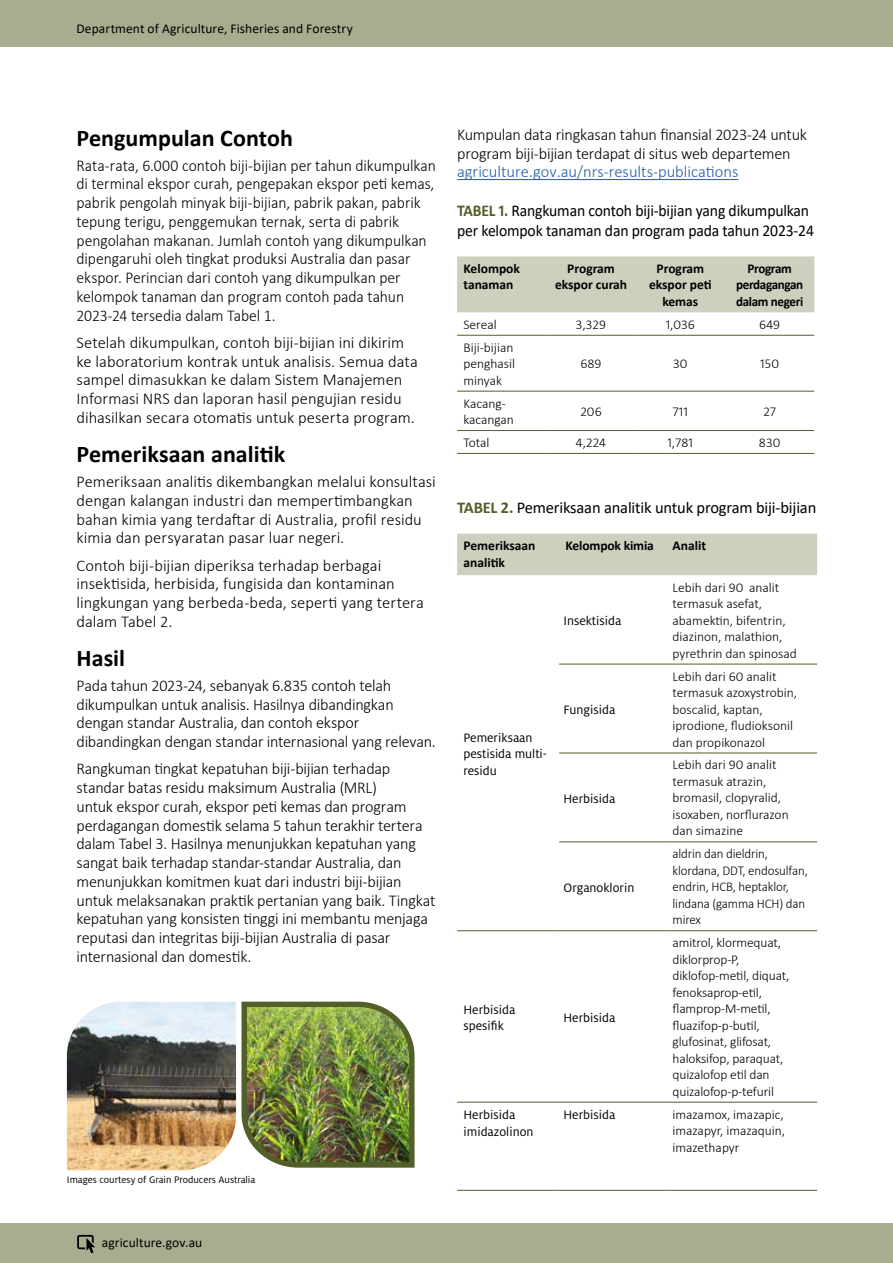
<style>
.page{position:relative;width:893px;height:1263px;background:#fff}
.page>*{position:absolute;margin:0;border:0;box-sizing:border-box;transform-origin:0 0}
.t1{font:700 24px "Calibri";color:#000}
.t2{font:300 16.5px/18.8px "Calibri";letter-spacing:-.005em;color:#000}
.t3{font:300 16.5px/18.8px "Calibri";letter-spacing:-.005em;color:#000;scale:.95 1}
.t4{font:16.5px/19.5px "Calibri";letter-spacing:-.01em;color:#000;scale:.95 1}
.t5{font:16.5px "Calibri";letter-spacing:-.01em;color:#000}
.t6{font:300 16.5px "Calibri";color:#215e9e}
.t7{font:300 13.5px/16.5px "Calibri";color:#000}
.t8{font:13.5px/16.5px "Milo Pro";color:#000}
.t9{font:700 13.5px/16.5px "Calibri";color:#000}
.t10{font:300 13.5px/16.5px "Calibri";color:#000;scale:.96 1}
.t11{font:13.5px "Calibri";letter-spacing:.005em;color:#000}
.t12{font:700 13.5px/16.5px "Calibri";letter-spacing:-.025em;color:#000;text-align:center}
.t13{font:10.5px "Milo Pro";color:#000}
.s1{font-weight:700;color:#525f29}
</style>
<div class="page">
<hr style="left:457px;top:179px;width:281px;height:1px;background:#215e9e">
<div style="left:457px;top:256px;width:357px;height:56px;background:#cfcfbe"></div>
<hr style="left:457px;top:335px;width:89px;height:1px;background:#525f29">
<hr style="left:546px;top:335px;width:90px;height:1px;background:#525f29">
<hr style="left:636px;top:335px;width:89px;height:1px;background:#525f29">
<hr style="left:725px;top:335px;width:89px;height:1px;background:#525f29">
<hr style="left:457px;top:391px;width:89px;height:1px;background:#525f29">
<hr style="left:546px;top:391px;width:90px;height:1px;background:#525f29">
<hr style="left:636px;top:391px;width:89px;height:1px;background:#525f29">
<hr style="left:725px;top:391px;width:89px;height:1px;background:#525f29">
<hr style="left:457px;top:453px;width:89px;height:1px;background:#525f29">
<hr style="left:546px;top:453px;width:90px;height:1px;background:#525f29">
<hr style="left:636px;top:453px;width:89px;height:1px;background:#525f29">
<hr style="left:725px;top:453px;width:89px;height:1px;background:#525f29">
<hr style="left:457px;top:430px;width:89px;height:1px;background:#525f29">
<hr style="left:546px;top:430px;width:90px;height:1px;background:#525f29">
<hr style="left:636px;top:430px;width:89px;height:1px;background:#525f29">
<hr style="left:725px;top:430px;width:89px;height:1px;background:#525f29">
<div style="left:457px;top:534px;width:360px;height:41px;background:#cfcfbe"></div>
<hr style="left:559px;top:664px;width:107px;height:1px;background:#525f29">
<hr style="left:666px;top:664px;width:151px;height:1px;background:#525f29">
<hr style="left:559px;top:753px;width:107px;height:1px;background:#525f29">
<hr style="left:666px;top:753px;width:151px;height:1px;background:#525f29">
<hr style="left:559px;top:842px;width:107px;height:1px;background:#525f29">
<hr style="left:666px;top:842px;width:151px;height:1px;background:#525f29">
<hr style="left:457px;top:930px;width:102px;height:1px;background:#525f29">
<hr style="left:559px;top:930px;width:107px;height:1px;background:#525f29">
<hr style="left:666px;top:930px;width:151px;height:1px;background:#525f29">
<hr style="left:457px;top:1190px;width:102px;height:1px;background:#525f29">
<hr style="left:559px;top:1190px;width:107px;height:1px;background:#525f29">
<hr style="left:666px;top:1190px;width:151px;height:1px;background:#525f29">
<hr style="left:457px;top:1102px;width:102px;height:1px;background:#525f29">
<hr style="left:559px;top:1102px;width:107px;height:1px;background:#525f29">
<hr style="left:666px;top:1102px;width:151px;height:1px;background:#525f29">
<div style="left:0;top:1223px;width:893px;height:40px;background:#aaac8f"></div>
<div style="left:0;top:0;width:893px;height:47px;background:#aaac8f"></div>
<svg style="left:77px;top:1235px;width:18px;height:18px"></svg>
<img style="left:67px;top:1002px;width:169px;height:168px">
<img style="left:241px;top:1001px;width:174px;height:167px">
<p class="t11" style="left:76px;top:19px;width:278px">Department of Agriculture, Fisheries and Forestry</p>
<h1 class="t1" style="left:77px;top:121px;width:218px">Pengumpulan Contoh</h1>
<p class="t3" style="left:77px;top:156px;width:380px">Rata-rata, 6.000 contoh biji-bijian per tahun dikumpulkan di terminal ekspor curah, pengepakan ekspor peti kemas, pabrik pengolah minyak biji-bijian, pabrik pakan, pabrik tepung terigu, penggemukan ternak, serta di pabrik pengolahan makanan. Jumlah contoh yang dikumpulkan dipengaruhi oleh tingkat produksi Australia dan pasar ekspor. Perincian dari contoh yang dikumpulkan per kelompok tanaman dan program contoh pada tahun 2023-24 tersedia dalam Tabel 1.</p>
<p class="t2" style="left:77px;top:333px;width:343px">Setelah dikumpulkan, contoh biji-bijian ini dikirim ke laboratorium kontrak untuk analisis. Semua data sampel dimasukkan ke dalam Sistem Manajemen Informasi NRS dan laporan hasil pengujian residu dihasilkan secara otomatis untuk peserta program.</p>
<h1 class="t1" style="left:77px;top:437px;width:210px">Pemeriksaan analitik</h1>
<p class="t2" style="left:77px;top:472px;width:361px">Pemeriksaan analitis dikembangkan melalui konsultasi dengan kalangan industri dan mempertimbangkan bahan kimia yang terdaftar di Australia, profil residu kimia dan persyaratan pasar luar negeri.</p>
<p class="t2" style="left:77px;top:555px;width:349px">Contoh biji-bijian diperiksa terhadap berbagai insektisida, herbisida, fungisida dan kontaminan lingkungan yang berbeda-beda, seperti yang tertera dalam Tabel 2.</p>
<h1 class="t1" style="left:77px;top:641px;width:50px">Hasil</h1>
<p class="t2" style="left:77px;top:676px;width:361px">Pada tahun 2023-24, sebanyak 6.835 contoh telah dikumpulkan untuk analisis. Hasilnya dibandingkan dengan standar Australia, dan contoh ekspor dibandingkan dengan standar internasional yang relevan.</p>
<p class="t2" style="left:77px;top:759px;width:360px">Rangkuman tingkat kepatuhan biji-bijian terhadap standar batas residu maksimum Australia (MRL)<br>untuk ekspor curah, ekspor peti kemas dan program perdagangan domestik selama 5 tahun terakhir tertera dalam Tabel 3. Hasilnya menunjukkan kepatuhan yang sangat baik terhadap standar-standar Australia, dan menunjukkan komitmen kuat dari industri biji-bijian untuk melaksanakan praktik pertanian yang baik. Tingkat kepatuhan yang konsisten tinggi ini membantu menjaga reputasi dan integritas biji-bijian Australia di pasar internasional dan domestik.</p>
<p class="t13" style="left:67px;top:1174px;width:190px">Images courtesy of Grain Producers Australia</p>
<p class="t11" style="left:102px;top:1233px;width:102px">agriculture.gov.au</p>
<p class="t2" style="left:457px;top:125px;width:351px">Kumpulan data ringkasan tahun finansial 2023-24 untuk program biji-bijian terdapat di situs web departemen</p>
<p class="t6" style="left:457px;top:162px;width:283px">agriculture.gov.au/nrs-results-publications</p>
<p class="t4" style="left:457px;top:200px;width:377px"><span class="s1">TABEL 1.</span> Rangkuman contoh biji-bijian yang dikumpulkan per kelompok tanaman dan program pada tahun 2023-24</p>
<p class="t9" style="left:463px;top:260px;width:58px">Kelompok tanaman</p>
<p class="t9" style="left:555px;top:260px;width:74px;text-align:center">Program ekspor curah</p>
<p class="t9" style="left:649px;top:260px;width:64px;text-align:center">Program ekspor peti kemas</p>
<p class="t12" style="left:736px;top:260px;width:69px">Program perdagangan dalam negeri</p>
<p class="t7" style="left:463px;top:316px;width:35px">Sereal</p>
<p class="t7" style="left:576px;top:316px;width:32px">3,329</p>
<p class="t7" style="left:666px;top:316px;width:31px">1,036</p>
<p class="t7" style="left:759px;top:316px;width:23px">649</p>
<p class="t7" style="left:463px;top:339px;width:53px">Biji-bijian penghasil minyak</p>
<p class="t7" style="left:580px;top:355px;width:23px">689</p>
<p class="t7" style="left:673px;top:355px;width:16px">30</p>
<p class="t7" style="left:760px;top:355px;width:20px">150</p>
<p class="t7" style="left:463px;top:395px;width:52px">Kacang&shy;kacangan</p>
<p class="t7" style="left:580px;top:403px;width:23px">206</p>
<p class="t7" style="left:672px;top:403px;width:17px">711</p>
<p class="t7" style="left:763px;top:403px;width:14px">27</p>
<p class="t7" style="left:463px;top:434px;width:27px">Total</p>
<p class="t7" style="left:576px;top:434px;width:32px">4,224</p>
<p class="t7" style="left:667px;top:434px;width:27px">1,781</p>
<p class="t7" style="left:759px;top:434px;width:23px">830</p>
<p class="t5" style="left:457px;top:496px;width:361px"><span class="s1">TABEL 2.</span> Pemeriksaan analitik untuk program biji-bijian</p>
<p class="t9" style="left:463px;top:537px;width:73px">Pemeriksaan analitik</p>
<p class="t9" style="left:566px;top:537px;width:90px">Kelompok kimia</p>
<p class="t9" style="left:673px;top:537px;width:35px">Analit</p>
<p class="t8" style="left:563px;top:613px;width:59px">Insektisida</p>
<p class="t8" style="left:463px;top:729px;width:85px">Pemeriksaan pestisida multi&shy;residu</p>
<p class="t8" style="left:563px;top:701px;width:53px">Fungisida</p>
<p class="t8" style="left:563px;top:790px;width:53px">Herbisida</p>
<p class="t8" style="left:563px;top:879px;width:72px">Organoklorin</p>
<p class="t8" style="left:463px;top:1001px;width:53px">Herbisida spesifik</p>
<p class="t8" style="left:563px;top:1009px;width:53px">Herbisida</p>
<p class="t7" style="left:673px;top:579px;width:126px">Lebih dari 90 analit termasuk asefat, abamektin, bifentrin, diazinon, malathion, pyrethrin dan spinosad</p>
<p class="t7" style="left:673px;top:668px;width:126px">Lebih dari 60 analit termasuk azoxystrobin, boscalid, kaptan, iprodione, fludioksonil dan propikonazol</p>
<p class="t7" style="left:673px;top:756px;width:118px">Lebih dari 90 analit termasuk atrazin, bromasil, clopyralid, isoxaben, norflurazon dan simazine</p>
<p class="t10" style="left:673px;top:845px;width:142px">aldrin dan dieldrin, klordana, DDT, endosulfan, endrin, HCB, heptaklor, lindana (gamma HCH) dan mirex</p>
<p class="t7" style="left:673px;top:934px;width:118px">amitrol, klormequat, diklorprop-P, diklofop-metil, diquat, fenoksaprop-etil, flamprop-M-metil, fluazifop-p-butil, glufosinat, glifosat, haloksifop, paraquat, quizalofop etil dan quizalofop-p-tefuril</p>
<p class="t8" style="left:463px;top:1107px;width:72px">Herbisida imidazolinon</p>
<p class="t8" style="left:563px;top:1107px;width:53px">Herbisida</p>
<p class="t7" style="left:673px;top:1106px;width:114px;text-align:justify">imazamox, imazapic, imazapyr, imazaquin, imazethapyr</p>
</div>
